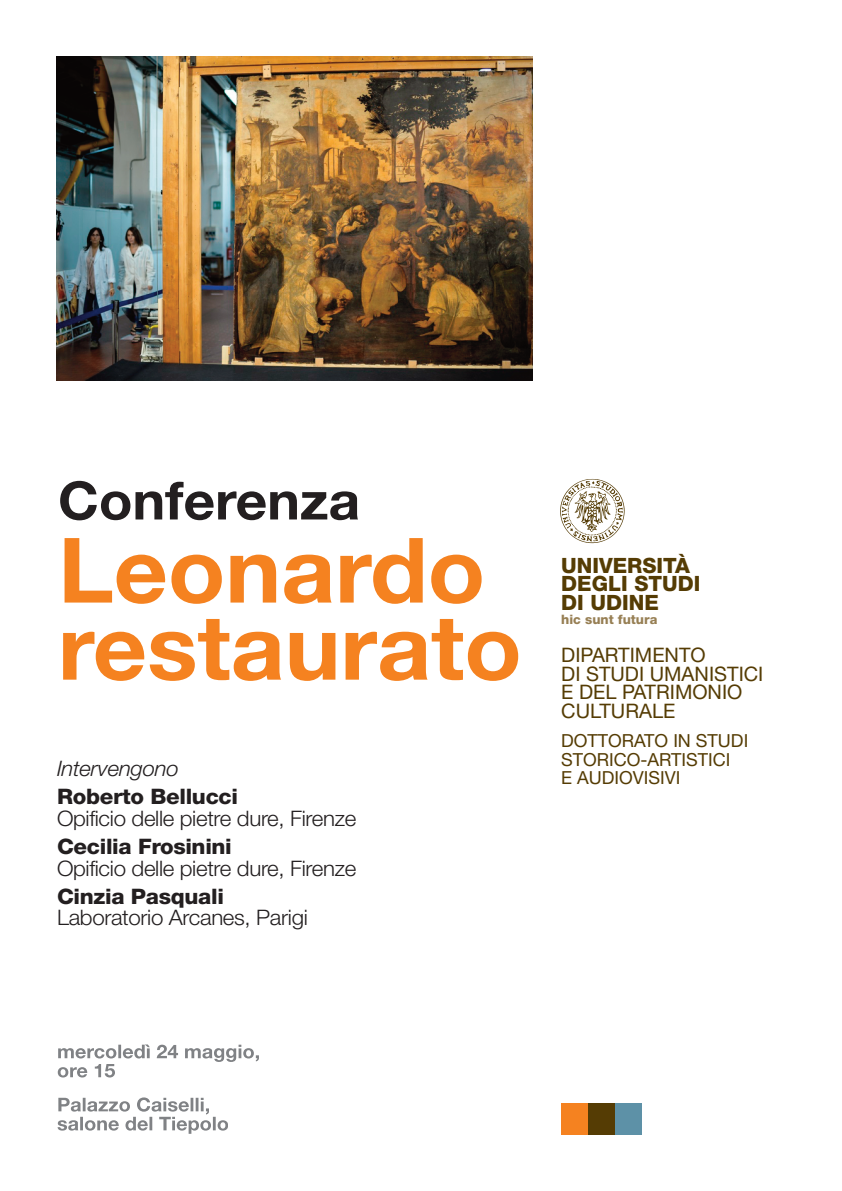
<style>
.page{position:relative;width:842px;height:1191px;background:#fff}
.page>*{position:absolute;margin:0;border:0;box-sizing:border-box;transform-origin:0 0}
.t1{font:700 90.3px/77.1px "Helvetica Neue";color:#f58220;scale:1.04 1}
.t2{font:700 52.8px "Helvetica Neue";color:#231f20;scale:1.04 1}
.t3{font:300 21.4px "Helvetica Neue LT Std";letter-spacing:-.015em;color:#231f20;scale:1.04 1}
.t4{font:800 21.4px "Helvetica Neue LT Std";letter-spacing:-.015em;color:#231f20;scale:1.04 1}
.t5{font:italic 300 21.4px "Helvetica Neue LT Std";letter-spacing:-.015em;color:#231f20;scale:1.04 1}
.t6{font:800 21.1px/18.5px "Helvetica Neue LT Std";color:#553c04}
.t7{font:20px/18.5px "Helvetica Neue LT Std";color:#553c04}
.t8{font:18px/18.5px "Helvetica Neue LT Std";color:#553c04}
.t9{font:800 13px "Helvetica Neue LT Std";color:#977f54}
</style>
<div class="page">
<svg style="left:58px;top:1044px;width:178px;height:33px"></svg>
<svg style="left:58px;top:1097px;width:170px;height:36px"></svg>
<img style="left:560px;top:478px;width:65px;height:65px">
<div style="left:561px;top:1102px;width:27px;height:32px;background:#f58220"></div>
<div style="left:588px;top:1102px;width:27px;height:32px;background:#553c04"></div>
<div style="left:615px;top:1102px;width:27px;height:32px;background:#5d91a7"></div>
<img style="left:57px;top:57px;width:476px;height:323px">
<h2 class="t2" style="left:58px;top:482px;width:292px">Conferenza</h2>
<h1 class="t1" style="left:58px;top:540px;width:447px">Leonardo restaurato</h1>
<p class="t5" style="left:57px;top:760px;width:119px">Intervengono</p>
<p class="t4" style="left:57px;top:789px;width:175px">Roberto Bellucci</p>
<p class="t3" style="left:57px;top:810px;width:289px">Opificio delle pietre dure, Firenze</p>
<p class="t4" style="left:57px;top:839px;width:170px">Cecilia Frosinini</p>
<p class="t3" style="left:57px;top:860px;width:289px">Opificio delle pietre dure, Firenze</p>
<p class="t4" style="left:57px;top:888px;width:162px">Cinzia Pasquali</p>
<p class="t3" style="left:57px;top:910px;width:243px">Laboratorio Arcanes, Parigi</p>
<p class="t6" style="left:561px;top:558px;width:141px">UNIVERSITÀ<br>DEGLI STUDI<br>DI UDINE</p>
<p class="t9" style="left:561px;top:614px;width:98px">hic sunt futura</p>
<p class="t7" style="left:561px;top:647px;width:204px">DIPARTIMENTO<br>DI STUDI UMANISTICI<br>E DEL PATRIMONIO<br>CULTURALE</p>
<p class="t8" style="left:561px;top:733px;width:189px">DOTTORATO IN STUDI<br>STORICO-ARTISTICI<br>E AUDIOVISIVI</p>
</div>
